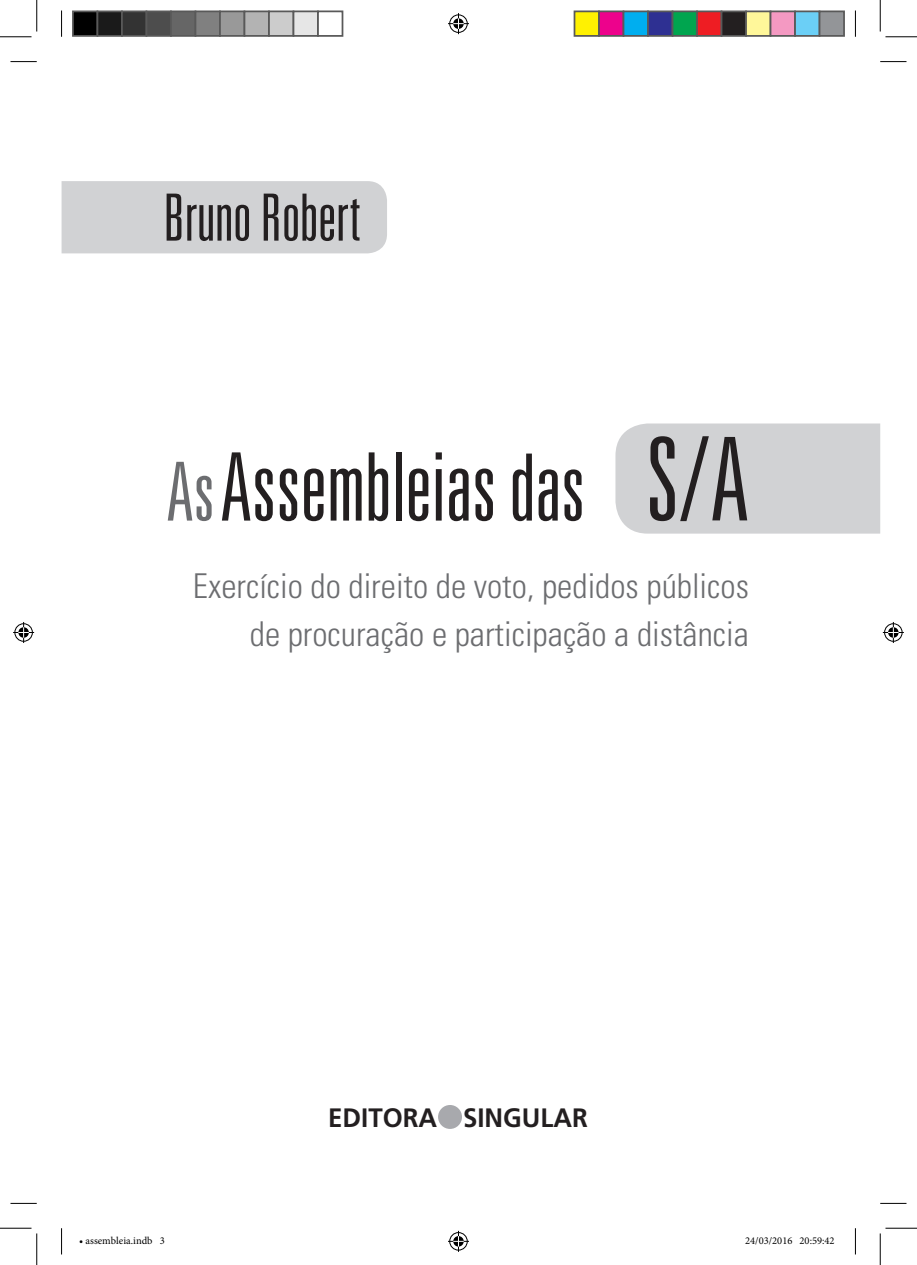
<style>
.page{position:relative;width:917px;height:1265px;background:#fff}
.page>*{position:absolute;margin:0;border:0;box-sizing:border-box;transform-origin:0 0}
.t1{font:300 ultra-condensed 94.33px "Univers LT Std";color:#231f20}
.t2{font:300 ultra-condensed 65.1px "Univers LT Std";color:#231f20}
.t3{font:800 36.05px "Futura Std";color:#231f20}
.t4{font:300 condensed 34.12px/48.8px "Univers LT Std";color:#6c6d70;text-align:right}
.t5{font:700 26.6px "Frutiger LT Std";color:#231f20}
.t6{font:10.5px "Minion Pro";color:#000}
.s1{font-size:81.38px;color:#6c6d70}
.s2{font-size:92.75px}
.s3{font-size:115.5px}
</style>
<div class="page">
<div style="left:438px;top:1104px;width:24px;height:24px;background:#a8a9ad;border-radius:50%"></div>
<div style="left:62px;top:181px;width:325px;height:72px;background:#d1d2d4"></div>
<div style="left:615px;top:423px;width:265px;height:110px;background:#d1d2d4"></div>
<svg style="left:10px;top:61px;width:27px;height:1px"></svg>
<svg style="left:880px;top:61px;width:26px;height:1px"></svg>
<svg style="left:10px;top:1202px;width:27px;height:1px"></svg>
<svg style="left:880px;top:1202px;width:26px;height:1px"></svg>
<svg style="left:61px;top:11px;width:1px;height:26px"></svg>
<svg style="left:61px;top:1228px;width:1px;height:26px"></svg>
<svg style="left:855px;top:11px;width:1px;height:26px"></svg>
<svg style="left:855px;top:1228px;width:1px;height:26px"></svg>
<hr style="left:0;top:36px;width:32px;height:1px;background:#000">
<hr style="left:885px;top:36px;width:32px;height:1px;background:#000">
<hr style="left:0;top:1227px;width:32px;height:1px;background:#000">
<hr style="left:885px;top:1227px;width:32px;height:1px;background:#000">
<hr style="left:36px;top:0;width:1px;height:32px;background:#000">
<hr style="left:36px;top:1233px;width:1px;height:31px;background:#000">
<hr style="left:880px;top:0;width:1px;height:32px;background:#000">
<hr style="left:880px;top:1233px;width:1px;height:31px;background:#000">
<svg style="left:448px;top:13px;width:21px;height:21px"></svg>
<svg style="left:448px;top:1230px;width:21px;height:21px"></svg>
<svg style="left:13px;top:622px;width:21px;height:21px"></svg>
<svg style="left:883px;top:622px;width:21px;height:21px"></svg>
<div style="left:73px;top:11px;width:24px;height:25px;background:#000"></div>
<div style="left:72px;top:11px;width:26px;height:26px;border:2px solid #595959"></div>
<div style="left:97px;top:11px;width:25px;height:25px;background:#1a1a1a"></div>
<div style="left:97px;top:11px;width:26px;height:26px;border:2px solid #595959"></div>
<div style="left:122px;top:11px;width:24px;height:25px;background:#333"></div>
<div style="left:121px;top:11px;width:26px;height:26px;border:2px solid #595959"></div>
<div style="left:146px;top:11px;width:25px;height:25px;background:#4d4d4d"></div>
<div style="left:146px;top:11px;width:26px;height:26px;border:2px solid #595959"></div>
<div style="left:171px;top:11px;width:24px;height:25px;background:#666"></div>
<div style="left:170px;top:11px;width:26px;height:26px;border:2px solid #595959"></div>
<div style="left:195px;top:11px;width:25px;height:25px;background:#808080"></div>
<div style="left:195px;top:11px;width:26px;height:26px;border:2px solid #595959"></div>
<div style="left:220px;top:11px;width:24px;height:25px;background:#999"></div>
<div style="left:219px;top:11px;width:26px;height:26px;border:2px solid #595959"></div>
<div style="left:244px;top:11px;width:25px;height:25px;background:#b3b3b3"></div>
<div style="left:244px;top:11px;width:26px;height:26px;border:2px solid #595959"></div>
<div style="left:269px;top:11px;width:24px;height:25px;background:#ccc"></div>
<div style="left:268px;top:11px;width:26px;height:26px;border:2px solid #595959"></div>
<div style="left:293px;top:11px;width:25px;height:25px;background:#e6e6e6"></div>
<div style="left:293px;top:11px;width:26px;height:26px;border:2px solid #595959"></div>
<div style="left:317px;top:11px;width:26px;height:26px;border:2px solid #595959"></div>
<div style="left:574px;top:11px;width:25px;height:25px;background:#fff101"></div>
<div style="left:574px;top:11px;width:26px;height:26px;border:2px solid #595959"></div>
<div style="left:599px;top:11px;width:24px;height:25px;background:#ed028c"></div>
<div style="left:598px;top:11px;width:26px;height:26px;border:2px solid #595959"></div>
<div style="left:623px;top:11px;width:25px;height:25px;background:#00aeef"></div>
<div style="left:623px;top:11px;width:26px;height:26px;border:2px solid #595959"></div>
<div style="left:648px;top:11px;width:24px;height:25px;background:#2e3092"></div>
<div style="left:647px;top:11px;width:26px;height:26px;border:2px solid #595959"></div>
<div style="left:672px;top:11px;width:25px;height:25px;background:#00a54f"></div>
<div style="left:672px;top:11px;width:26px;height:26px;border:2px solid #595959"></div>
<div style="left:697px;top:11px;width:24px;height:25px;background:#ee1d23"></div>
<div style="left:696px;top:11px;width:26px;height:26px;border:2px solid #595959"></div>
<div style="left:721px;top:11px;width:25px;height:25px;background:#231f20"></div>
<div style="left:721px;top:11px;width:26px;height:26px;border:2px solid #595959"></div>
<div style="left:746px;top:11px;width:24px;height:25px;background:#fff79a"></div>
<div style="left:745px;top:11px;width:26px;height:26px;border:2px solid #595959"></div>
<div style="left:770px;top:11px;width:25px;height:25px;background:#f499c2"></div>
<div style="left:770px;top:11px;width:26px;height:26px;border:2px solid #595959"></div>
<div style="left:795px;top:11px;width:24px;height:25px;background:#6bcff6"></div>
<div style="left:794px;top:11px;width:26px;height:26px;border:2px solid #595959"></div>
<div style="left:819px;top:11px;width:25px;height:25px;background:#939598"></div>
<div style="left:819px;top:11px;width:26px;height:26px;border:2px solid #595959"></div>
<p class="t3" style="left:156px;top:187px;width:207px">Bruno Robert</p>
<h2 class="t2" style="left:163px;top:183px;width:199px">Bruno Robert</h2>
<h1 class="t1" style="left:167px;top:438px;width:584px"><span class="s1">As</span>Assembleias <span class="s2">das</span> <span class="s3">S/A</span></h1>
<p class="t4" style="left:193px;top:561px;width:557px">Exercício do direito de voto, pedidos públicos de procuração e participação a distância</p>
<p class="t5" style="left:328px;top:1102px;width:261px">EDITORA SINGULAR</p>
<p class="t6" style="left:79px;top:1233px;width:87px">• assembleia.indb 3</p>
<p class="t6" style="left:745px;top:1233px;width:91px">24/03/2016 20:59:42</p>
</div>
